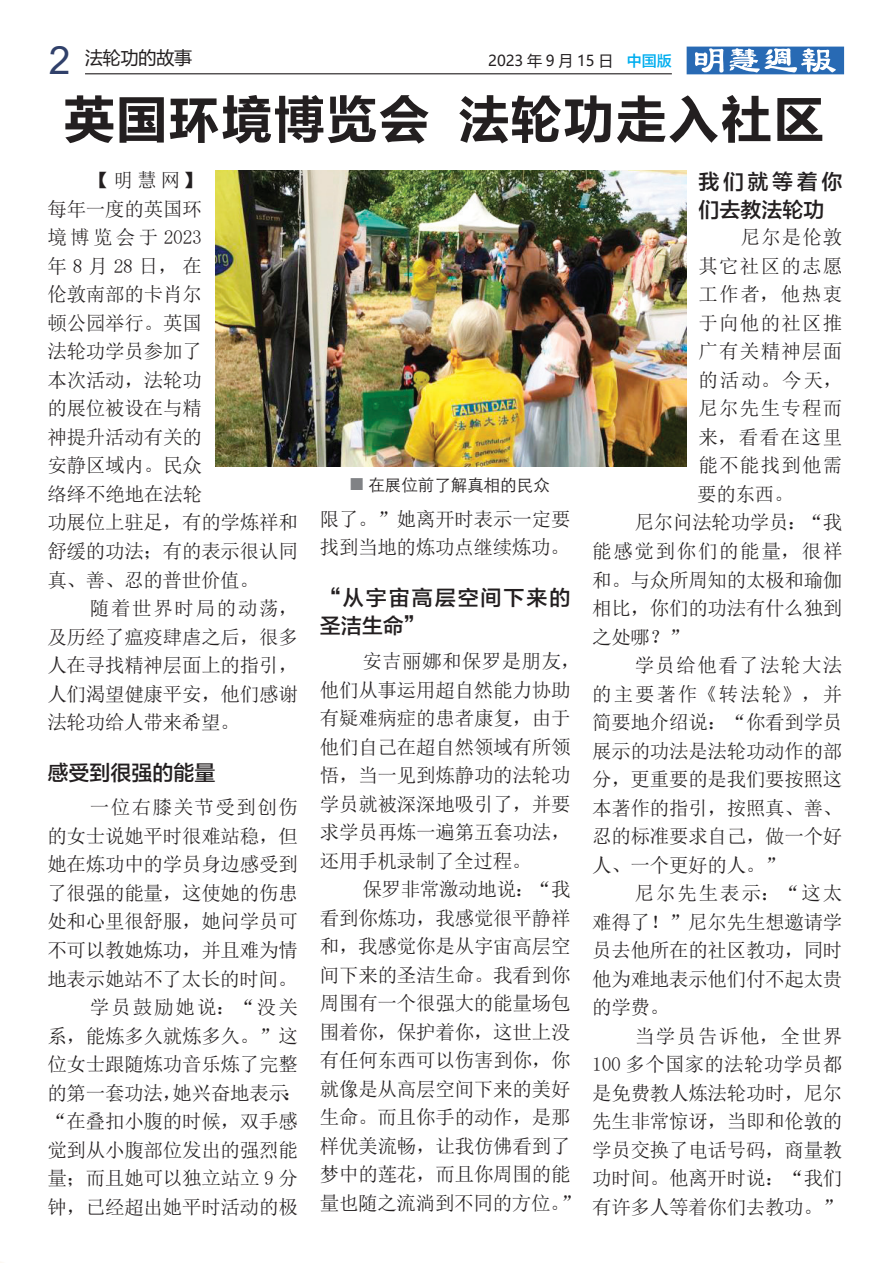
<style>
.page{position:relative;width:893px;height:1263px;background:#fff}
.page>*{position:absolute;margin:0;border:0;box-sizing:border-box;transform-origin:0 0}
.t1{font:52.5px "FZLTCHK GBK1 0";color:#231f20}
.t2{font:21px/28.5px "FZLTZHK GBK1 0";letter-spacing:.095em;color:#231f20}
.t3{font:21px/28.5px "FZLTZHK GBK1 0";letter-spacing:.085em;color:#231f20}
.t4{font:21px "FZLTZHK GBK1 0";color:#231f20}
.t5{font:19.5px/28.5px "N Sim Sun";letter-spacing:-.015em;color:#231f20}
.t6{font:19.5px "N Sim Sun";letter-spacing:.065em;color:#231f20}
.t7{font:19.5px "N Sim Sun";letter-spacing:.085em;color:#231f20}
.t8{font:19.5px "N Sim Sun";letter-spacing:.01em;color:#231f20}
.t9{font:19.5px "N Sim Sun";letter-spacing:.1em;color:#231f20}
.t10{font:19.5px "N Sim Sun";letter-spacing:.07em;color:#231f20}
.t11{font:19.5px "N Sim Sun";letter-spacing:.095em;color:#231f20}
.t12{font:18px "Microsoft Ya Hei";letter-spacing:-.01em;color:#231f20}
.t13{font:16.5px "ST Xihei";color:#231f20}
.t14{font:15px "Microsoft Ya Hei";color:#231f20}
.s1{font-family:"Arial";font-size:39px;color:#30406a}
.s2{font-family:"FZLTZHK GBK1 0";color:#00aeef}
</style>
<div class="page">
<hr style="left:85px;top:73px;width:587px;height:1px;background:#231f20">
<svg style="left:687px;top:47px;width:157px;height:27px"></svg>
<img style="left:215px;top:171px;width:472px;height:295px">
<p class="t12" style="left:49px;top:46px;width:145px"><span class="s1">2</span> 法轮功的故事</p>
<p class="t14" style="left:488px;top:50px;width:185px">2023 年 9 月 15 日 <span class="s2">中国版</span></p>
<h1 class="t1" style="left:63px;top:91px;width:763px">英国环境博览会法轮功走入社区</h1>
<p class="t5" style="left:47px;top:166px;width:252px;text-indent:43px">【明慧网】<br>每年一度的英国环<br>境博览会于2023<br>年8月28日，在<br>伦敦南部的卡肖尔<br>顿公园举行。英国<br>法轮功学员参加了<br>本次活动，法轮功<br>的展位被设在与精<br>神提升活动有关的<br>安静区域内。民众<br>络绎不绝地在法轮<br>功展位上驻足，有的学炼祥和舒缓的功法；有的表示很认同真、善、忍的普世价值。</p>
<p class="t5" style="left:47px;top:594px;width:252px;text-align:justify;text-indent:43px">随着世界时局的动荡，及历经了瘟疫肆虐之后，很多人在寻找精神层面上的指引，人们渴望健康平安，他们感谢法轮功给人带来希望。</p>
<p class="t4" style="left:47px;top:761px;width:169px">感受到很强的能量</p>
<p class="t5" style="left:47px;top:793px;width:257px;text-align:right">一位右膝关节受到创伤<br>的女士说她平时很难站稳，但她在炼功中的学员身边感受到了很强的能量，这使她的伤患处和心里很舒服，她问学员可不可以教她炼功，并且难为情地表示她站不了太长的时间。学员鼓励她说：“没关<br>系，能炼多久就炼多久。”这位女士跟随炼功音乐炼了完整的第一套功法，她兴奋地表示：“在叠扣小腹的时候，双手感觉到从小腹部位发出的强烈能量；而且她可以独立站立 9 分钟，已经超出她平时活动的极</p>
<p class="t13" style="left:368px;top:472px;width:183px">在展位前了解真相的民众</p>
<p class="t5" style="left:320px;top:504px;width:252px">限了。”她离开时表示一定要找到当地的炼功点继续炼功。</p>
<p class="t2" style="left:320px;top:584px;width:252px">“从宇宙高层空间下来的圣洁生命”</p>
<p class="t5" style="left:320px;top:647px;width:262px;text-indent:43px">安吉丽娜和保罗是朋友，他们从事运用超自然能力协助有疑难病症的患者康复，由于他们自己在超自然领域有所领悟，当一见到炼静功的法轮功学员就被深深地吸引了，并要求学员再炼一遍第五套功法，还用手机录制了全过程。</p>
<p class="t5" style="left:320px;top:875px;width:262px;text-indent:43px">保罗非常激动地说：“我看到你炼功，我感觉很平静祥和，我感觉你是从宇宙高层空间下来的圣洁生命。我看到你周围有一个很强大的能量场包围着你，保护着你，这世上没有任何东西可以伤害到你，你就像是从高层空间下来的美好生命。而且你手的动作，是那样优美流畅，让我仿佛看到了梦中的莲花，而且你周围的能量也随之流淌到不同的方位。”</p>
<p class="t3" style="left:698px;top:168px;width:145px">我们就等着你们去教法轮功</p>
<p class="t5" style="left:741px;top:223px;width:103px">尼尔是伦敦</p>
<p class="t6" style="left:698px;top:256px;width:145px">其它社区的志愿</p>
<p class="t5" style="left:698px;top:280px;width:146px">工作者，他热衷</p>
<p class="t6" style="left:698px;top:313px;width:145px">于向他的社区推</p>
<p class="t6" style="left:698px;top:342px;width:145px">广有关精神层面</p>
<p class="t5" style="left:698px;top:366px;width:146px">的活动。今天，</p>
<p class="t6" style="left:698px;top:399px;width:145px">尼尔先生专程而</p>
<p class="t5" style="left:698px;top:423px;width:146px">来，看看在这里</p>
<p class="t6" style="left:698px;top:456px;width:145px">能不能找到他需</p>
<p class="t5" style="left:697px;top:480px;width:98px">要的东西。</p>
<p class="t5" style="left:635px;top:508px;width:209px">尼尔问法轮功学员：“我</p>
<p class="t7" style="left:592px;top:541px;width:252px">能感觉到你们的能量，很祥</p>
<p class="t5" style="left:592px;top:565px;width:252px">和。与众所周知的太极和瑜伽</p>
<p class="t5" style="left:592px;top:594px;width:252px">相比，你们的功法有什么独到</p>
<p class="t5" style="left:592px;top:622px;width:98px">之处哪？”</p>
<p class="t10" style="left:635px;top:655px;width:209px">学员给他看了法轮大法</p>
<p class="t9" style="left:592px;top:684px;width:252px">的主要著作《转法轮》，并</p>
<p class="t5" style="left:592px;top:708px;width:252px">简要地介绍说：“你看到学员</p>
<p class="t5" style="left:592px;top:736px;width:252px">展示的功法是法轮功动作的部</p>
<p class="t5" style="left:592px;top:765px;width:252px">分，更重要的是我们要按照这</p>
<p class="t5" style="left:592px;top:793px;width:252px">本著作的指引，按照真、善、</p>
<p class="t5" style="left:592px;top:822px;width:252px">忍的标准要求自己，做一个好</p>
<p class="t5" style="left:592px;top:850px;width:194px">人、一个更好的人。”</p>
<p class="t11" style="left:635px;top:883px;width:209px">尼尔先生表示：“这太</p>
<p class="t5" style="left:592px;top:907px;width:252px">难得了！”尼尔先生想邀请学</p>
<p class="t5" style="left:592px;top:936px;width:252px">员去他所在的社区教功，同时</p>
<p class="t5" style="left:592px;top:964px;width:252px">他为难地表示他们付不起太贵</p>
<p class="t5" style="left:592px;top:993px;width:79px">的学费。</p>
<p class="t7" style="left:635px;top:1026px;width:209px">当学员告诉他，全世界</p>
<p class="t8" style="left:592px;top:1054px;width:252px">100 多个国家的法轮功学员都</p>
<p class="t5" style="left:592px;top:1078px;width:252px">是免费教人炼法轮功时，尼尔</p>
<p class="t5" style="left:592px;top:1107px;width:252px">先生非常惊讶，当即和伦敦的</p>
<p class="t5" style="left:592px;top:1135px;width:252px">学员交换了电话号码，商量教</p>
<p class="t5" style="left:592px;top:1164px;width:252px">功时间。他离开时说：“我们</p>
<p class="t5" style="left:592px;top:1192px;width:251px">有许多人等着你们去教功。”</p>
</div>
